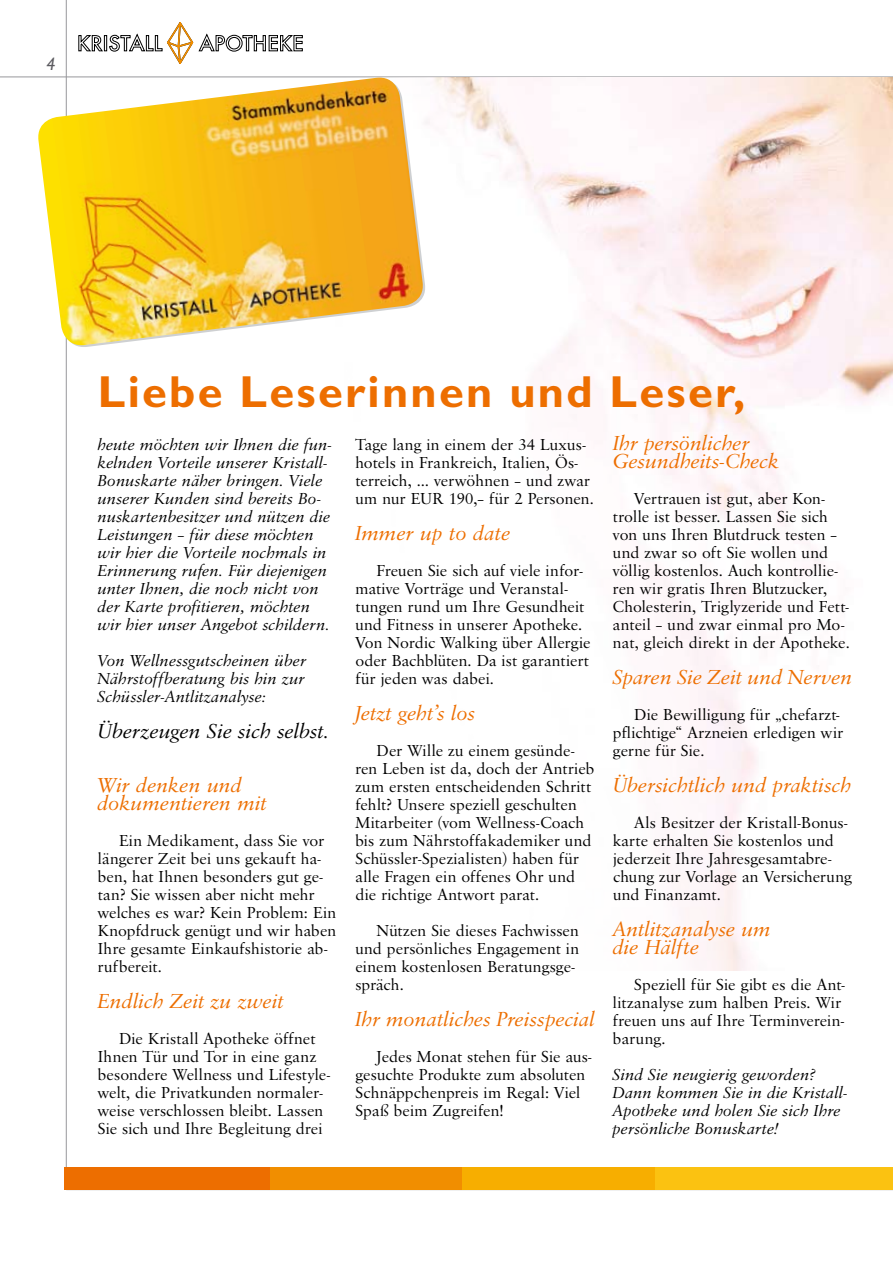
<style>
.page{position:relative;width:893px;height:1263px;background:#fff}
.page>*{position:absolute;margin:0;border:0;box-sizing:border-box;transform-origin:0 0}
.t1{font:700 45px "Gill Sans";letter-spacing:.05em;color:#ed6e00}
.t2{font:italic 21px/18px "Savoy";letter-spacing:.01em;color:#ed6e00}
.t3{font:italic 21px "Savoy";letter-spacing:.015em;color:#000}
.t4{font:italic 18px "Gill Sans";color:#5c5b60}
.t5{font:16.5px/18px "Savoy";letter-spacing:.01em;color:#000}
.t6{font:italic 16.5px/18px "Savoy";letter-spacing:.015em;color:#000}
</style>
<div class="page">
<hr style="left:0;top:77px;width:893px;height:1px;background:#97979b">
<hr style="left:66px;top:0;width:1px;height:1189px;background:#97979b">
<img style="left:428px;top:78px;width:465px;height:892px">
<img style="left:38px;top:78px;width:387px;height:269px">
<div style="left:65px;top:1167px;width:214px;height:23px;background:#ed6e00"></div>
<div style="left:271px;top:1167px;width:197px;height:23px;background:#f18e00"></div>
<div style="left:462px;top:1167px;width:224px;height:23px;background:#f7ae00"></div>
<div style="left:655px;top:1167px;width:238px;height:23px;background:#fbc211"></div>
<svg style="left:79px;top:35px;width:24px;height:16px"></svg>
<div style="left:104px;top:35px;width:3px;height:16px;background:#fff;border:1px solid #000"></div>
<svg style="left:109px;top:22px;width:194px;height:42px"></svg>
<p class="t4" style="left:46px;top:53px;width:11px">4</p>
<h1 class="t1" style="left:98px;top:365px;width:649px">Liebe Leserinnen und Leser,</h1>
<p class="t6" style="left:98px;top:436px;width:236px">heute möchten wir Ihnen die fun&shy;kelnden Vorteile unserer Kristall-<br>Bonuskarte näher bringen. Viele unserer Kunden sind bereits Bo&shy;nuskartenbesitzer und nützen die<br>Leistungen – für diese möchten wir hier die Vorteile nochmals in<br>Erinnerung rufen. Für diejenigen unter Ihnen, die noch nicht von der Karte profitieren, möchten wir hier unser Angebot schildern.</p>
<p class="t6" style="left:98px;top:652px;width:210px;text-align:justify">Von Wellnessgutscheinen über Nährstoffberatung bis hin zur Schüssler-Antlitzanalyse:</p>
<p class="t3" style="left:98px;top:719px;width:233px">Überzeugen Sie sich selbst.</p>
<p class="t2" style="left:98px;top:776px;width:171px">Wir denken und dokumentieren mit</p>
<p class="t5" style="left:98px;top:832px;width:240px;text-indent:21px">Ein Medikament, dass Sie vor längerer Zeit bei uns gekauft ha&shy;ben, hat Ihnen besonders gut ge&shy;tan? Sie wissen aber nicht mehr welches es war? Kein Problem: Ein<br>Knopfdruck genügt und wir haben<br>Ihre gesamte Einkaufshistorie ab&shy;rufbereit.</p>
<p class="t2" style="left:98px;top:992px;width:187px">Endlich Zeit zu zweit</p>
<p class="t5" style="left:98px;top:1030px;width:234px;text-indent:21px">Die Kristall Apotheke öffnet<br>Ihnen Tür und Tor in eine ganz besondere Wellness und Lifestyle&shy;welt, die Privatkunden normaler&shy;weise verschlossen bleibt. Lassen<br>Sie sich und Ihre Begleitung drei</p>
<p class="t5" style="left:355px;top:436px;width:240px">Tage lang in einem der 34 Luxus&shy;hotels in Frankreich, Italien, Ös&shy;terreich, … verwöhnen – und zwar um nur EUR 190,– für 2 Personen.</p>
<p class="t2" style="left:355px;top:524px;width:157px">Immer up to date</p>
<p class="t5" style="left:355px;top:562px;width:237px;text-indent:21px">Freuen Sie sich auf viele infor&shy;mative Vorträge und Veranstal&shy;tungen rund um Ihre Gesundheit und Fitness in unserer Apotheke.<br>Von Nordic Walking über Allergie oder Bachblüten. Da ist garantiert für jeden was dabei.</p>
<p class="t2" style="left:355px;top:704px;width:121px">Jetzt geht’s los</p>
<p class="t5" style="left:355px;top:742px;width:240px;text-indent:21px">Der Wille zu einem gesünde&shy;ren Leben ist da, doch der Antrieb zum ersten entscheidenden Schritt fehlt? Unsere speziell geschulten<br>Mitarbeiter (vom Wellness-Coach bis zum Nährstoffakademiker und<br>Schüssler-Spezialisten) haben für alle Fragen ein offenes Ohr und die richtige Antwort parat.</p>
<p class="t5" style="left:355px;top:922px;width:225px;text-indent:21px">Nützen Sie dieses Fachwissen und persönliches Engagement in einem kostenlosen Beratungsge&shy;spräch.</p>
<p class="t2" style="left:355px;top:1010px;width:241px">Ihr monatliches Preisspecial</p>
<p class="t5" style="left:355px;top:1048px;width:238px;text-indent:21px">Jedes Monat stehen für Sie aus&shy;gesuchte Produkte zum absoluten<br>Schnäppchenpreis im Regal: Viel<br>Spaß beim Zugreifen!</p>
<p class="t2" style="left:613px;top:434px;width:167px">Ihr persönlicher<br>Gesundheits-Check</p>
<p class="t5" style="left:613px;top:490px;width:238px;text-indent:21px">Vertrauen ist gut, aber Kon&shy;trolle ist besser. Lassen Sie sich von uns Ihren Blutdruck testen – und zwar so oft Sie wollen und völlig kostenlos. Auch kontrollie&shy;ren wir gratis Ihren Blutzucker,<br>Cholesterin, Triglyzeride und Fett&shy;anteil – und zwar einmal pro Mo&shy;nat, gleich direkt in der Apotheke.</p>
<p class="t2" style="left:613px;top:668px;width:241px">Sparen Sie Zeit und Nerven</p>
<p class="t5" style="left:613px;top:706px;width:232px;text-indent:21px">Die Bewilligung für „chefarzt&shy;pflichtige“ Arzneien erledigen wir gerne für Sie.</p>
<p class="t2" style="left:613px;top:776px;width:240px">Übersichtlich und praktisch</p>
<p class="t5" style="left:613px;top:814px;width:240px;text-indent:21px">Als Besitzer der Kristall-Bonus&shy;karte erhalten Sie kostenlos und jederzeit Ihre Jahresgesamtabre&shy;chung zur Vorlage an Versicherung und Finanzamt.</p>
<p class="t2" style="left:613px;top:920px;width:159px">Antlitzanalyse um die Hälfte</p>
<p class="t5" style="left:613px;top:976px;width:233px;text-indent:21px">Speziell für Sie gibt es die Ant&shy;litzanalyse zum halben Preis. Wir freuen uns auf Ihre Terminverein&shy;barung.</p>
<p class="t6" style="left:613px;top:1066px;width:236px">Sind Sie neugierig geworden?<br>Dann kommen Sie in die Kristall-<br>Apotheke und holen Sie sich Ihre persönliche Bonuskarte!</p>
</div>
